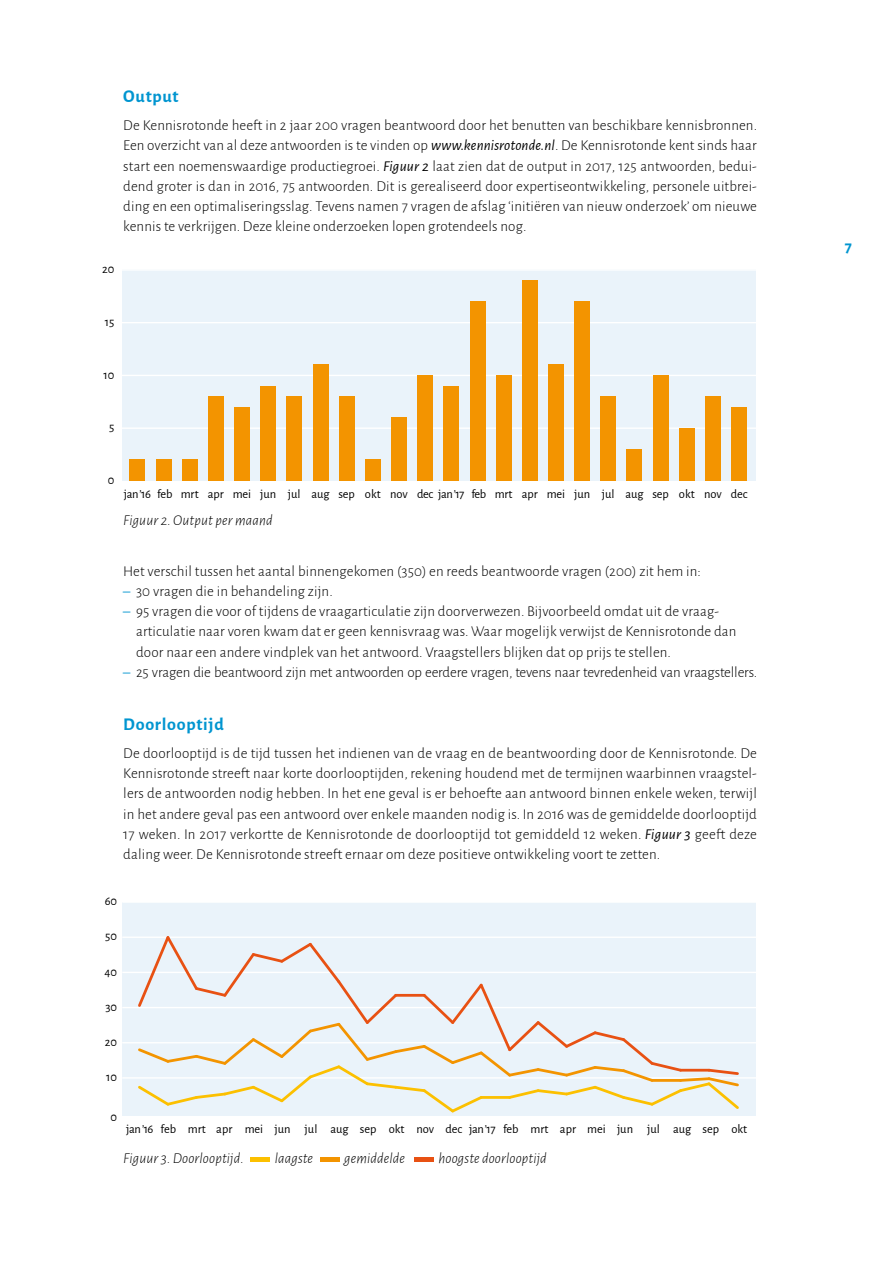
<style>
.page{position:relative;width:893px;height:1263px;background:#fff}
.page>*{position:absolute;margin:0;border:0;box-sizing:border-box;transform-origin:0 0}
.t1{font:700 18px "Alegreya Sans";letter-spacing:.04em;color:#0095d0}
.t2{font:700 16.5px "Alegreya Sans SC";color:#0095d0}
.t3{font:300 15px/20.2px "Alegreya Sans";letter-spacing:.01em;color:#000;text-align:justify}
.t4{font:300 15px "Alegreya Sans";letter-spacing:-.01em;color:#000}
.t5{font:italic 300 15px "Alegreya Sans";letter-spacing:.01em;color:#000}
.t6{font:12.45px "Alegreya Sans";color:#000}
.s1{font-weight:400;font-style:italic}
.s2{font-weight:400;color:#0095d0}
</style>
<div class="page">
<hr style="left:251px;top:1157px;width:19px;height:4px;background:#fcc000">
<hr style="left:320px;top:1157px;width:19px;height:4px;background:#f39400">
<hr style="left:414px;top:1157px;width:20px;height:4px;background:#e85113">
<div style="left:122px;top:902px;width:634px;height:214px;background:#eaf3fa"></div>
<hr style="left:122px;top:1077px;width:647px;height:1px;background:#fff">
<hr style="left:122px;top:1042px;width:647px;height:1px;background:#fff">
<hr style="left:122px;top:1007px;width:647px;height:1px;background:#fff">
<hr style="left:122px;top:972px;width:657px;height:1px;background:#fff">
<hr style="left:122px;top:936px;width:647px;height:2px;background:#fff">
<hr style="left:122px;top:901px;width:647px;height:2px;background:#fff">
<svg style="left:136px;top:936px;width:605px;height:177px"></svg>
<div style="left:122px;top:269px;width:634px;height:212px;background:#eaf3fa"></div>
<hr style="left:118px;top:427px;width:651px;height:2px;background:#fff">
<hr style="left:116px;top:375px;width:653px;height:1px;background:#fff">
<hr style="left:116px;top:322px;width:653px;height:1px;background:#fff">
<hr style="left:116px;top:269px;width:653px;height:2px;background:#fff">
<div style="left:129px;top:460px;width:16px;height:21px;background:#f39400"></div>
<div style="left:156px;top:460px;width:15px;height:21px;background:#f39400"></div>
<div style="left:182px;top:460px;width:16px;height:21px;background:#f39400"></div>
<div style="left:208px;top:396px;width:16px;height:85px;background:#f39400"></div>
<div style="left:234px;top:407px;width:16px;height:74px;background:#f39400"></div>
<div style="left:260px;top:386px;width:16px;height:95px;background:#f39400"></div>
<div style="left:286px;top:396px;width:16px;height:85px;background:#f39400"></div>
<div style="left:313px;top:365px;width:15px;height:116px;background:#f39400"></div>
<div style="left:339px;top:396px;width:15px;height:85px;background:#f39400"></div>
<div style="left:365px;top:460px;width:16px;height:21px;background:#f39400"></div>
<div style="left:391px;top:418px;width:16px;height:63px;background:#f39400"></div>
<div style="left:417px;top:375px;width:16px;height:106px;background:#f39400"></div>
<div style="left:443px;top:386px;width:16px;height:95px;background:#f39400"></div>
<div style="left:470px;top:302px;width:15px;height:179px;background:#f39400"></div>
<div style="left:496px;top:375px;width:15px;height:106px;background:#f39400"></div>
<div style="left:522px;top:280px;width:16px;height:201px;background:#f39400"></div>
<div style="left:548px;top:365px;width:16px;height:116px;background:#f39400"></div>
<div style="left:574px;top:302px;width:16px;height:179px;background:#f39400"></div>
<div style="left:600px;top:396px;width:16px;height:85px;background:#f39400"></div>
<div style="left:627px;top:449px;width:15px;height:32px;background:#f39400"></div>
<div style="left:653px;top:375px;width:15px;height:106px;background:#f39400"></div>
<div style="left:679px;top:428px;width:16px;height:53px;background:#f39400"></div>
<div style="left:705px;top:396px;width:16px;height:85px;background:#f39400"></div>
<div style="left:731px;top:407px;width:16px;height:74px;background:#f39400"></div>
<p class="t1" style="left:123px;top:83px;width:57px">Output</p>
<p class="t3" style="left:123px;top:115px;width:635px">De Kennisrotonde heeft in 2 jaar 200 vragen beantwoord door het benutten van beschikbare kennisbronnen.<br>Een overzicht van al deze antwoorden is te vinden op <span class="s1">www.kennisrotonde.nl</span>. De Kennisrotonde kent sinds haar start een noemenswaardige productiegroei. <span class="s1">Figuur 2</span> laat zien dat de output in 2017, 125 antwoorden, bedui&shy;dend groter is dan in 2016, 75 antwoorden. Dit is gerealiseerd door expertiseontwikkeling, personele uitbrei&shy;ding en een optimaliseringsslag. Tevens namen 7 vragen de afslag ‘initiëren van nieuw onderzoek’ om nieuwe kennis te verkrijgen. Deze kleine onderzoeken lopen grotendeels nog.</p>
<p class="t6" style="left:102px;top:261px;width:14px">20</p>
<p class="t6" style="left:105px;top:313px;width:11px">15</p>
<p class="t6" style="left:104px;top:366px;width:12px">10</p>
<p class="t6" style="left:109px;top:419px;width:7px">5</p>
<p class="t6" style="left:108px;top:472px;width:8px">0</p>
<p class="t6" style="left:124px;top:485px;width:625px">jan ’16 feb mrt apr mei jun jul aug sep okt nov dec jan ’17 feb mrt apr mei jun jul aug sep okt nov dec</p>
<p class="t5" style="left:123px;top:510px;width:151px">Figuur 2. Output per maand</p>
<p class="t3" style="left:123px;top:560px;width:579px">Het verschil tussen het aantal binnengekomen (350) en reeds beantwoorde vragen (200) zit hem in:</p>
<p class="t3" style="left:123px;top:580px;width:211px"><span class="s2">–</span> 30 vragen die in behandeling zijn.</p>
<p class="t3" style="left:136px;top:601px;width:602px;text-align:left;text-indent:-13px"><span class="s2">–</span> 95 vragen die voor of tijdens de vraagarticulatie zijn doorverwezen. Bijvoorbeeld omdat uit de vraag&shy;articulatie naar voren kwam dat er geen kennisvraag was. Waar mogelijk verwijst de Kennisrotonde dan door naar een andere vindplek van het antwoord. Vraagstellers blijken dat op prijs te stellen.</p>
<p class="t4" style="left:123px;top:662px;width:635px"><span class="s2">–</span> 25 vragen die beantwoord zijn met antwoorden op eerdere vragen, tevens naar tevredenheid van vraagstellers.</p>
<p class="t1" style="left:123px;top:711px;width:102px">Doorlooptijd</p>
<p class="t3" style="left:123px;top:742px;width:635px">De doorlooptijd is de tijd tussen het indienen van de vraag en de beantwoording door de Kennisrotonde. De Kennisrotonde streeft naar korte doorlooptijden, rekening houdend met de termijnen waarbinnen vraagstel&shy;lers de antwoorden nodig hebben. In het ene geval is er behoefte aan antwoord binnen enkele weken, terwijl in het andere geval pas een antwoord over enkele maanden nodig is. In 2016 was de gemiddelde doorlooptijd 17 weken. In 2017 verkortte de Kennisrotonde de doorlooptijd tot gemiddeld 12 weken. <span class="s1">Figuur 3</span> geeft deze daling weer. De Kennisrotonde streeft ernaar om deze positieve ontwikkeling voort te zetten.</p>
<p class="t6" style="left:105px;top:893px;width:14px">60</p>
<p class="t6" style="left:105px;top:928px;width:13px">50</p>
<p class="t6" style="left:105px;top:963px;width:14px">40</p>
<p class="t6" style="left:105px;top:998px;width:13px">30</p>
<p class="t6" style="left:105px;top:1033px;width:14px">20</p>
<p class="t6" style="left:106px;top:1069px;width:12px">10</p>
<p class="t6" style="left:111px;top:1108px;width:8px">0</p>
<p class="t6" style="left:126px;top:1120px;width:622px">jan ’16 feb mrt apr mei jun jul aug sep okt nov dec jan ’17 feb mrt apr mei jun jul aug sep okt</p>
<p class="t5" style="left:123px;top:1148px;width:122px">Figuur 3. Doorlooptijd.</p>
<p class="t5" style="left:275px;top:1148px;width:40px">laagste</p>
<p class="t5" style="left:344px;top:1148px;width:62px">gemiddelde</p>
<p class="t5" style="left:439px;top:1148px;width:110px">hoogste doorlooptijd</p>
<p class="t2" style="left:845px;top:234px;width:9px">7</p>
</div>
